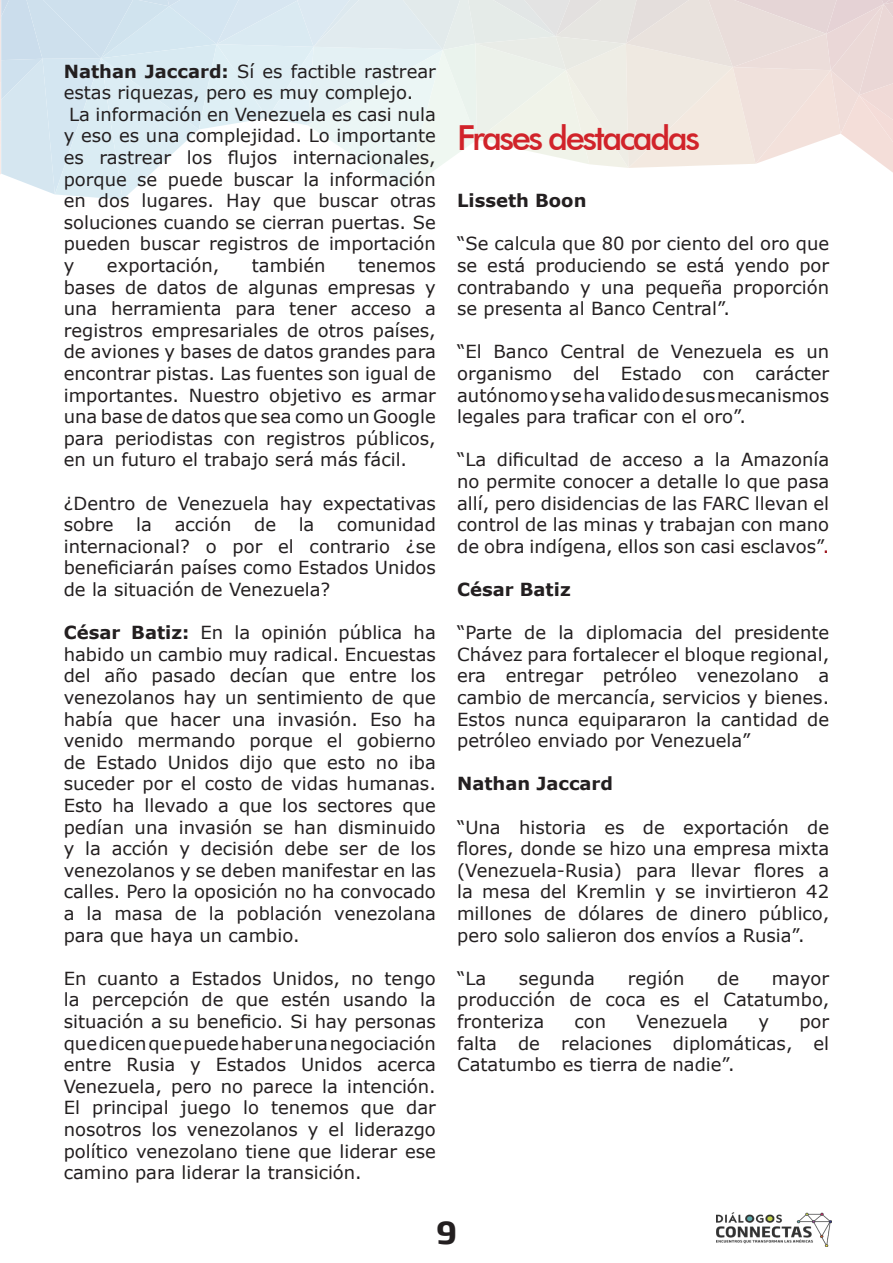
<style>
.page{position:relative;width:893px;height:1263px;background:#fff}
.page>*{position:absolute;margin:0;border:0;box-sizing:border-box;transform-origin:0 0}
.texto{font:500 34.5px "Futura BT";letter-spacing:-.075em;color:#d1232a}
.t1{font:700 30px "Soho Gothic Pro";color:#231f20}
.texto-2{font:18px/21.6px "Verdana";color:#231f20;text-align:justify}
.texto-3{font:700 18px "Verdana";color:#231f20}
.s1{font-weight:700}
.s2{color:#97060e}
</style>
<div class="page">
<svg style="left:0;top:0;width:893px;height:200px"></svg>
<img style="left:716px;top:1212px;width:115px;height:34px">
<p class="texto-2" style="left:64px;top:60px;width:374px"><span class="s1">Nathan Jaccard:</span> Sí es factible rastrear estas riquezas, pero es muy complejo.</p>
<p class="texto-2" style="left:64px;top:103px;width:374px;text-indent:5px">La información en Venezuela es casi nula y eso es una complejidad. Lo importante es rastrear los flujos internacionales, porque se puede buscar la información en dos lugares. Hay que buscar otras soluciones cuando se cierran puertas. Se pueden buscar registros de importación y</p>
<p class="texto-2" style="left:107px;top:254px;width:114px">exportación,</p>
<p class="texto-2" style="left:252px;top:254px;width:75px">también</p>
<p class="texto-2" style="left:64px;top:254px;width:374px;text-indent:294px">tenemos bases de datos de algunas empresas y una herramienta para tener acceso a registros empresariales de otros países, de aviones y bases de datos grandes para encontrar pistas. Las fuentes son igual de importantes. Nuestro objetivo es armar una base de datos que sea como un Google para periodistas con registros públicos, en un futuro el trabajo será más fácil.</p>
<p class="texto-2" style="left:64px;top:492px;width:374px">¿Dentro de Venezuela hay expectativas sobre</p>
<p class="texto-2" style="left:136px;top:514px;width:17px">la</p>
<p class="texto-2" style="left:175px;top:514px;width:58px">acción</p>
<p class="texto-2" style="left:254px;top:514px;width:23px">de</p>
<p class="texto-2" style="left:299px;top:514px;width:17px">la</p>
<p class="texto-2" style="left:64px;top:514px;width:374px;text-indent:273px">comunidad internacional? o por el contrario ¿se beneficiarán países como Estados Unidos de la situación de Venezuela?</p>
<p class="texto-2" style="left:64px;top:622px;width:374px"><span class="s1">César Batiz:</span> En la opinión pública ha habido un cambio muy radical. Encuestas del año pasado decían que entre los venezolanos hay un sentimiento de que había que hacer una invasión. Eso ha venido mermando porque el gobierno de Estado Unidos dijo que esto no iba suceder por el costo de vidas humanas.<br>Esto ha llevado a que los sectores que pedían una invasión se han disminuido y la acción y decisión debe ser de los venezolanos y se deben manifestar en las calles. Pero la oposición no ha convocado a la masa de la población venezolana para que haya un cambio.</p>
<p class="texto-2" style="left:64px;top:967px;width:374px">En cuanto a Estados Unidos, no tengo la percepción de que estén usando la situación a su beneficio. Si hay personas que dicen que puede haber una negociación entre Rusia y Estados Unidos acerca Venezuela, pero no parece la intención.<br>El principal juego lo tenemos que dar nosotros los venezolanos y el liderazgo político venezolano tiene que liderar ese camino para liderar la transición.</p>
<p class="texto" style="left:457px;top:116px;width:244px">Frases destacadas</p>
<p class="texto-3" style="left:457px;top:188px;width:131px">Lisseth Boon</p>
<p class="texto-2" style="left:457px;top:233px;width:374px">“Se calcula que 80 por ciento del oro que se está produciendo se está yendo por contrabando y una pequeña proporción se presenta al Banco Central”.</p>
<p class="texto-2" style="left:457px;top:341px;width:374px">“El Banco Central de Venezuela es un organismo del Estado con carácter autónomo y se ha valido de sus mecanismos legales para traficar con el oro”.</p>
<p class="texto-2" style="left:457px;top:449px;width:374px">“La dificultad de acceso a la Amazonía no permite conocer a detalle lo que pasa allí, pero disidencias de las FARC llevan el control de las minas y trabajan con mano de obra indígena, ellos son casi esclavos”<span class="s2">.</span></p>
<p class="texto-3" style="left:457px;top:577px;width:115px">César Batiz</p>
<p class="texto-2" style="left:457px;top:622px;width:374px">“Parte de la diplomacia del presidente Chávez para fortalecer el bloque regional, era entregar petróleo venezolano a cambio de mercancía, servicios y bienes.<br>Estos nunca equipararon la cantidad de petróleo enviado por Venezuela”</p>
<p class="texto-3" style="left:457px;top:771px;width:158px">Nathan Jaccard</p>
<p class="texto-2" style="left:457px;top:816px;width:374px">“Una historia es de exportación de flores, donde se hizo una empresa mixta (Venezuela-Rusia) para llevar flores a la mesa del Kremlin y se invirtieron 42 millones de dólares de dinero público, pero solo salieron dos envíos a Rusia”.</p>
<p class="texto-2" style="left:457px;top:967px;width:31px">“La</p>
<p class="texto-2" style="left:519px;top:967px;width:78px">segunda</p>
<p class="texto-2" style="left:628px;top:967px;width:58px">región</p>
<p class="texto-2" style="left:717px;top:967px;width:23px">de</p>
<p class="texto-2" style="left:457px;top:967px;width:374px;text-indent:315px">mayor producción de coca es el Catatumbo, fronteriza</p>
<p class="texto-2" style="left:574px;top:1010px;width:33px">con</p>
<p class="texto-2" style="left:636px;top:1010px;width:93px">Venezuela</p>
<p class="texto-2" style="left:758px;top:1010px;width:12px">y</p>
<p class="texto-2" style="left:457px;top:1010px;width:374px;text-indent:342px">por falta de relaciones diplomáticas, el Catatumbo es tierra de nadie”.</p>
<h2 class="t1" style="left:436px;top:1209px;width:22px">9</h2>
</div>
